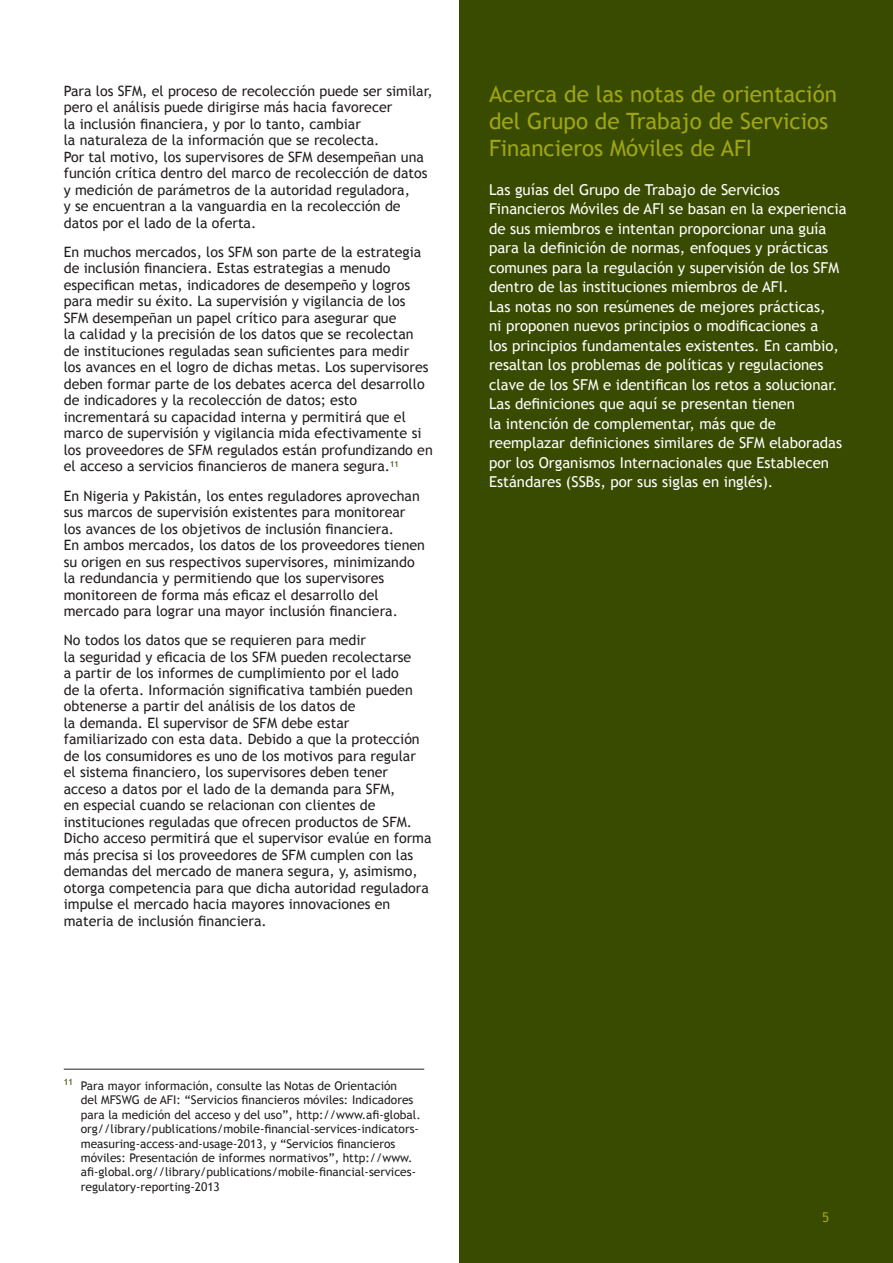
<style>
.page{position:relative;width:893px;height:1263px;background:#fff}
.page>*{position:absolute;margin:0;border:0;box-sizing:border-box;transform-origin:0 0}
.head{font:22.5px/27px "Trebuchet MS";color:#9ea615}
.body{font:15px/19.5px "Trebuchet MS";color:#fff}
.body-2{font:14.25px/16.5px "Trebuchet MS";color:#231f20}
.t1{font:13.5px "Trebuchet MS";color:#9ea615}
.t2{font:12px/14.4px "Trebuchet MS";color:#231f20}
</style>
<div class="page">
<div style="left:459px;top:0;width:434px;height:1263px;background:#394b00"></div>
<hr style="left:64px;top:1069px;width:360px;height:1px;background:#231f20">
<p class="body-2" style="left:64px;top:82px;width:370px">Para los SFM, el proceso de recolección puede ser similar, pero el análisis puede dirigirse más hacia favorecer<br>la inclusión financiera, y por lo tanto, cambiar<br>la naturaleza de la información que se recolecta.<br>Por tal motivo, los supervisores de SFM desempeñan una función crítica dentro del marco de recolección de datos y medición de parámetros de la autoridad reguladora,<br>y se encuentran a la vanguardia en la recolección de datos por el lado de la oferta.</p>
<p class="body-2" style="left:64px;top:244px;width:370px">En muchos mercados, los SFM son parte de la estrategia de inclusión financiera. Estas estrategias a menudo especifican metas, indicadores de desempeño y logros para medir su éxito. La supervisión y vigilancia de los SFM desempeñan un papel crítico para asegurar que<br>la calidad y la precisión de los datos que se recolectan de instituciones reguladas sean suficientes para medir<br>los avances en el logro de dichas metas. Los supervisores deben formar parte de los debates acerca del desarrollo de indicadores y la recolección de datos; esto incrementará su capacidad interna y permitirá que el marco de supervisión y vigilancia mida efectivamente si los proveedores de SFM regulados están profundizando en el acceso a servicios financieros de manera segura.<sup>11</sup></p>
<p class="body-2" style="left:64px;top:487px;width:363px">En Nigeria y Pakistán, los entes reguladores aprovechan sus marcos de supervisión existentes para monitorear los avances de los objetivos de inclusión financiera.<br>En ambos mercados, los datos de los proveedores tienen su origen en sus respectivos supervisores, minimizando la redundancia y permitiendo que los supervisores monitoreen de forma más eficaz el desarrollo del mercado para lograr una mayor inclusión financiera.</p>
<p class="body-2" style="left:64px;top:632px;width:369px">No todos los datos que se requieren para medir<br>la seguridad y eficacia de los SFM pueden recolectarse<br>a partir de los informes de cumplimiento por el lado<br>de la oferta. Información significativa también pueden obtenerse a partir del análisis de los datos de<br>la demanda. El supervisor de SFM debe estar familiarizado con esta data. Debido a que la protección de los consumidores es uno de los motivos para regular<br>el sistema financiero, los supervisores deben tener acceso a datos por el lado de la demanda para SFM,<br>en especial cuando se relacionan con clientes de instituciones reguladas que ofrecen productos de SFM.<br>Dicho acceso permitirá que el supervisor evalúe en forma más precisa si los proveedores de SFM cumplen con las demandas del mercado de manera segura, y, asimismo, otorga competencia para que dicha autoridad reguladora impulse el mercado hacia mayores innovaciones en materia de inclusión financiera.</p>
<p class="head" style="left:489px;top:80px;width:350px">Acerca de las notas de orientación del Grupo de Trabajo de Servicios<br>Financieros Móviles de AFI</p>
<p class="body" style="left:489px;top:180px;width:359px">Las guías del Grupo de Trabajo de Servicios Financieros Móviles de AFI se basan en la experiencia de sus miembros e intentan proporcionar una guía para la definición de normas, enfoques y prácticas comunes para la regulación y supervisión de los SFM dentro de las instituciones miembros de AFI.<br>Las notas no son resúmenes de mejores prácticas,<br>ni proponen nuevos principios o modificaciones a<br>los principios fundamentales existentes. En cambio, resaltan los problemas de políticas y regulaciones clave de los SFM e identifican los retos a solucionar.<br>Las definiciones que aquí se presentan tienen<br>la intención de complementar, más que de reemplazar definiciones similares de SFM elaboradas por los Organismos Internacionales que Establecen Estándares (SSBs, por sus siglas en inglés).</p>
<p class="t2" style="left:81px;top:1078px;width:342px;text-indent:-17px"><sup>11</sup> Para mayor información, consulte las Notas de Orientación<br>del MFSWG de AFI: “Servicios financieros móviles: Indicadores para la medición del acceso y del uso”, http://www.afi-global. org//library/publications/mobile-financial-services-indicators&shy;measuring-access-and-usage-2013, y “Servicios financieros móviles: Presentación de informes normativos”, http://www. afi-global.org//library/publications/mobile-financial-services&shy;regulatory-reporting-2013</p>
<p class="t1" style="left:822px;top:1209px;width:9px">5</p>
</div>
